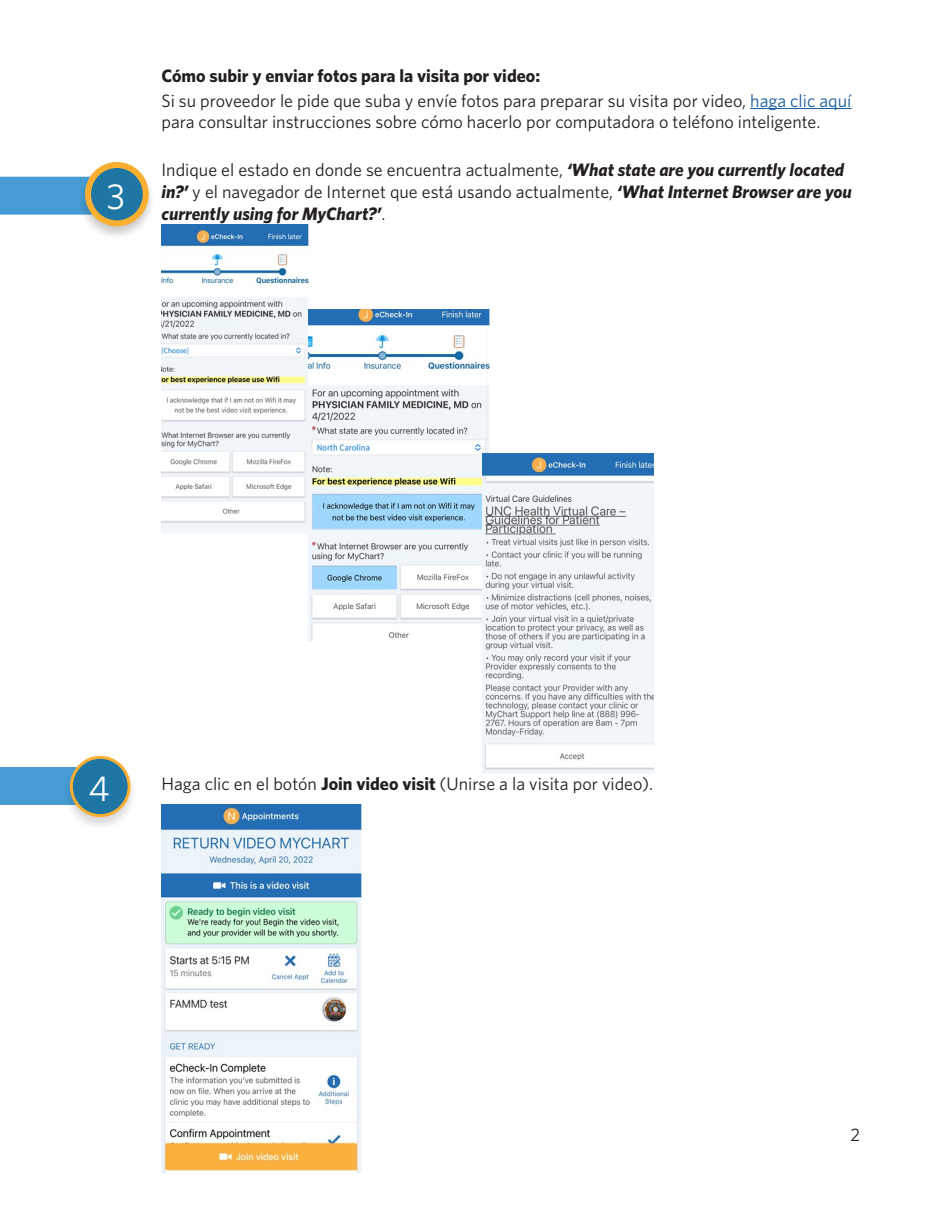
<style>
.page{position:relative;width:945px;height:1215px;background:#fff}
.page>*{position:absolute;margin:0;border:0;box-sizing:border-box;transform-origin:0 0}
.Numbers_In_Bubbles{font:36px "Whitney";color:#fff}
.t1{font:18px/21.6px "Whitney";color:#231f20}
.t2{font:700 18px "Whitney";color:#231f20}
.s1{color:#175d9e}
.s2{font-weight:700;font-style:italic}
.s3{font-weight:700}
</style>
<div class="page">
<hr style="left:750px;top:108px;width:101px;height:1px;background:#175d9e">
<div style="left:0;top:177px;width:77px;height:38px;background:#459cd3"></div>
<div style="left:77px;top:161px;width:79px;height:80px;background:#231f20;opacity:.24"></div>
<div style="left:88px;top:165px;width:58px;height:58px;background:#1d76a4;border-radius:50%"></div>
<div style="left:85px;top:162px;width:64px;height:64px;border:6px solid #fbaf30;border-radius:50%"></div>
<img style="left:161px;top:225px;width:148px;height:309px">
<img style="left:309px;top:310px;width:180px;height:331px">
<img style="left:483px;top:453px;width:171px;height:320px">
<div style="left:0;top:767px;width:62px;height:38px;background:#459cd3"></div>
<div style="left:62px;top:755px;width:77px;height:77px;background:#231f20;opacity:.18"></div>
<div style="left:71px;top:757px;width:58px;height:59px;background:#1d76a4;border-radius:50%"></div>
<div style="left:70px;top:756px;width:61px;height:61px;border:3px solid #fbaf30;border-radius:50%"></div>
<img style="left:161px;top:805px;width:201px;height:367px">
<p class="Numbers_In_Bubbles" style="left:106px;top:172px;width:20px">3</p>
<p class="t2" style="left:161px;top:64px;width:380px">Cómo subir y enviar fotos para la visita por video:</p>
<p class="t1" style="left:161px;top:89px;width:691px">Si su proveedor le pide que suba y envíe fotos para preparar su visita por video, <span class="s1">haga clic aquí </span>para consultar instrucciones sobre cómo hacerlo por computadora o teléfono inteligente.</p>
<p class="t1" style="left:161px;top:159px;width:692px">Indique el estado en donde se encuentra actualmente, <span class="s2">‘What state are you currently located in?’</span> y el navegador de Internet que está usando actualmente, <span class="s2">‘What Internet Browser are you currently using for MyChart?’</span>.</p>
<p class="Numbers_In_Bubbles" style="left:88px;top:764px;width:23px">4</p>
<p class="t1" style="left:161px;top:773px;width:493px">Haga clic en el botón <span class="s3">Join video visit</span> (Unirse a la visita por video).</p>
<p class="t1" style="left:850px;top:1123px;width:11px">2</p>
</div>
